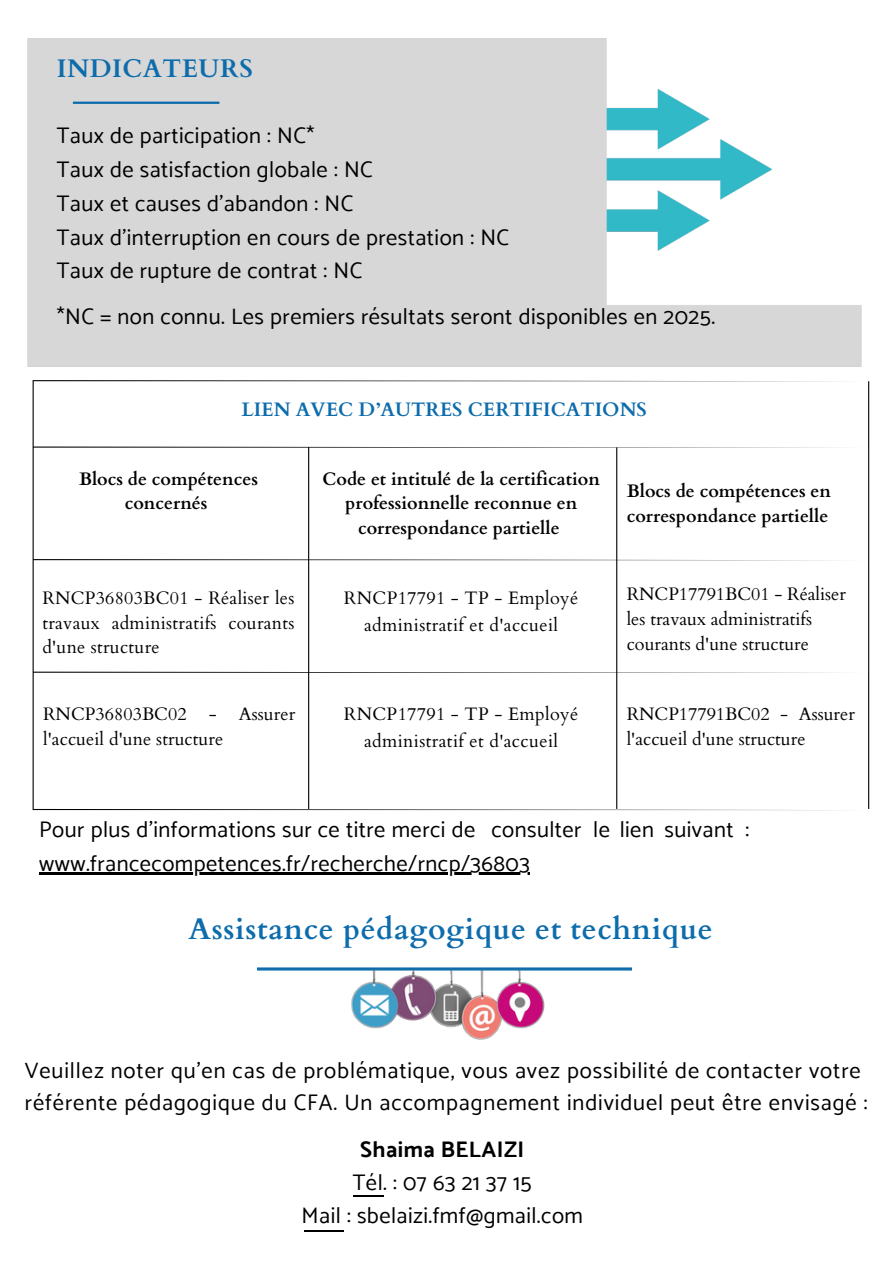
<style>
.page{position:relative;width:894px;height:1264px;background:#fff}
.page>*{position:absolute;margin:0;border:0;box-sizing:border-box;transform-origin:0 0}
.t1{font:700 30px "Cardo";letter-spacing:.02em;color:#0d6cac}
.t2{font:700 25.5px "Cardo";letter-spacing:.02em;color:#0d6cac}
.t3{font:22.5px/33.8px "Catamaran";letter-spacing:.02em;color:#000}
.t4{font:22.5px/32.7px "Catamaran";letter-spacing:.04em;color:#000}
.t5{font:700 19.5px "Cardo";color:#0d6cac}
.t6{font:18px/24.8px "Cardo";letter-spacing:.005em;color:#000}
.t7{font:700 18px/24.8px "Cardo";color:#000;text-align:center}
.s1{font-weight:700}
</style>
<div class="page">
<img style="left:258px;top:967px;width:373px;height:3px">
<svg style="left:33px;top:380px;width:836px;height:430px"></svg>
<img style="left:27px;top:38px;width:835px;height:329px">
<img style="left:340px;top:970px;width:214px;height:69px">
<hr style="left:304px;top:1230px;width:40px;height:1px;background:#000">
<hr style="left:353px;top:1194px;width:31px;height:2px;background:#000">
<hr style="left:39px;top:872px;width:431px;height:2px;background:#000">
<hr style="left:470px;top:872px;width:60px;height:2px;background:#000">
<h1 class="t2" style="left:57px;top:52px;width:197px">INDICATEURS</h1>
<h5 class="t3" style="left:57px;top:119px;width:454px">Taux de participation : NC*<br>Taux de satisfaction globale : NC<br>Taux et causes d'abandon : NC<br>Taux d'interruption en cours de prestation : NC Taux de rupture de contrat : NC</h5>
<h5 class="t3" style="left:57px;top:299px;width:660px">*NC = non connu. Les premiers résultats seront disponibles en 2025.</h5>
<p class="t5" style="left:241px;top:397px;width:407px">LIEN AVEC D’AUTRES CERTIFICATIONS</p>
<p class="t7" style="left:79px;top:466px;width:180px">Blocs de compétences concernés</p>
<h3 class="t6" style="left:42px;top:586px;width:253px;text-align:justify">RNCP36803BC01 - Réaliser les travaux administratifs courants d'une structure</h3>
<h3 class="t6" style="left:43px;top:702px;width:254px">RNCP36803BC02 - Assurer l'accueil d'une structure</h3>
<h3 class="t7" style="left:322px;top:466px;width:279px">Code et intitulé de la certification professionnelle reconnue en correspondance partielle</h3>
<p class="t6" style="left:344px;top:585px;width:236px;line-height:27px;text-align:center">RNCP17791 - TP - Employé administratif et d'accueil</p>
<h3 class="t6" style="left:344px;top:701px;width:236px;line-height:27px;text-align:center">RNCP17791 - TP - Employé administratif et d'accueil</h3>
<h3 class="t7" style="left:626px;top:479px;width:206px;text-align:left">Blocs de compétences en correspondance partielle</h3>
<h3 class="t6" style="left:626px;top:582px;width:221px">RNCP17791BC01 - Réaliser les travaux administratifs courants d'une structure</h3>
<p class="t6" style="left:626px;top:702px;width:229px">RNCP17791BC02 - Assurer l'accueil d'une structure</p>
<h4 class="t3" style="left:491px;top:812px;width:92px">consulter</h4>
<h5 class="t3" style="left:593px;top:812px;width:62px">le lien</h5>
<p class="t3" style="left:39px;top:812px;width:437px">Pour plus d’informations sur ce titre merci de</p>
<h2 class="t3" style="left:39px;top:846px;width:492px">www.francecompetences.fr/recherche/rncp/36803</h2>
<p class="t3" style="left:664px;top:812px;width:71px">suivant</p>
<p class="t3" style="left:745px;top:812px;width:5px">:</p>
<p class="t1" style="left:188px;top:909px;width:525px">Assistance pédagogique et technique</p>
<p class="t4" style="left:25px;top:1053px;width:844px">Veuillez noter qu’en cas de problématique, vous avez possibilité de contacter votre référente pédagogique du CFA. Un accompagnement individuel peut être envisagé :</p>
<p class="t3" style="left:301px;top:1133px;width:283px;line-height:32.7px;text-align:center"><span class="s1">Shaima BELAIZI<br></span>Tél. : 07 63 21 37 15<br>Mail : sbelaizi.fmf@gmail.com</p>
</div>
